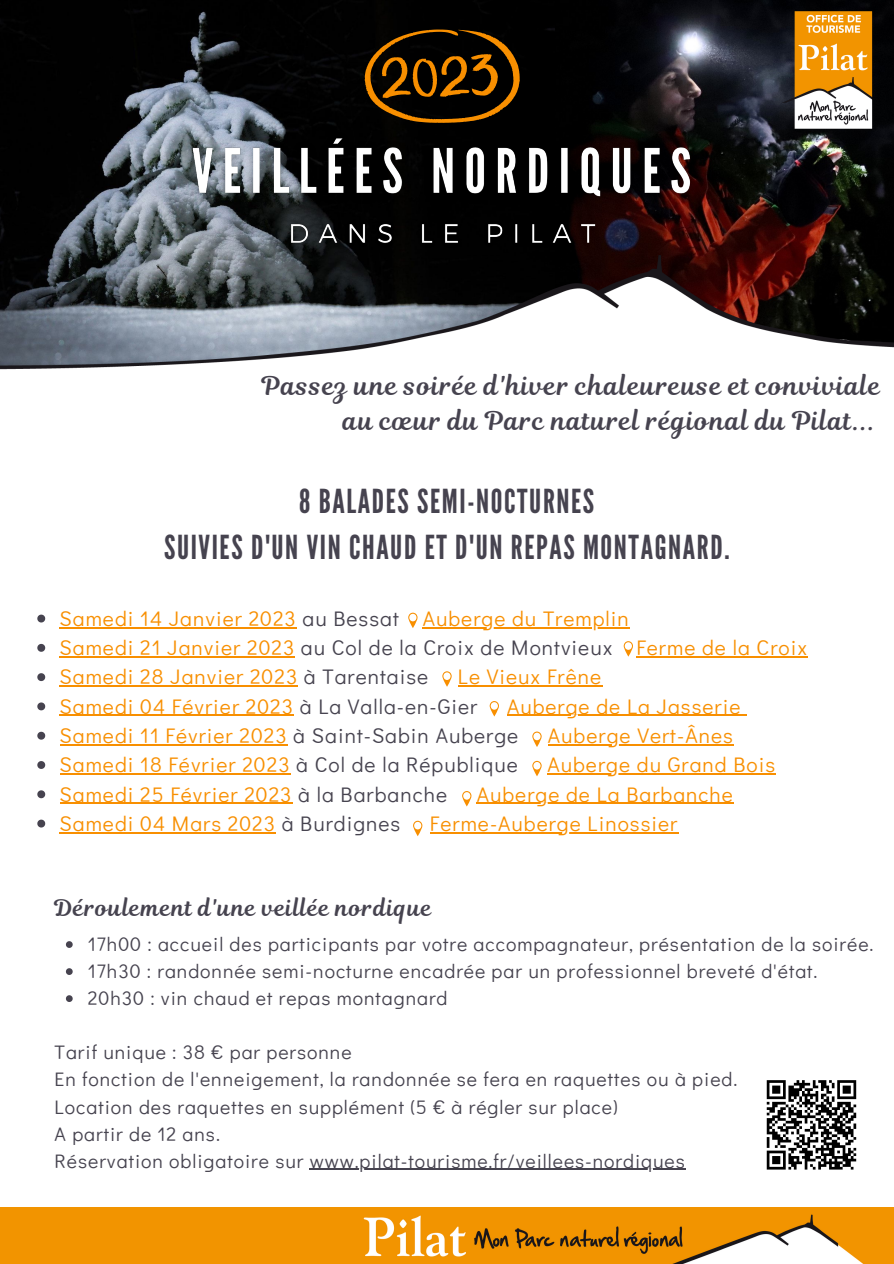
<style>
.page{position:relative;width:894px;height:1264px;background:#fff}
.page>*{position:absolute;margin:0;border:0;box-sizing:border-box;transform-origin:0 0}
.t1{font:33px/46.2px "League Gothic";letter-spacing:.05em;color:#46434f;text-align:center}
.t2{font:25.5px/35px "RTL Romman Regular";letter-spacing:.05em;color:#46434f;text-align:right}
.t3{font:22.5px "RTL Romman Regular";letter-spacing:.05em;color:#46434f}
.t4{font:21px/29.2px "Didact Gothic";letter-spacing:.05em;color:#f88f00}
.t5{font:19.5px/27px "Didact Gothic";letter-spacing:.05em;color:#46434f}
.s1{color:#46434f}
</style>
<div class="page">
<img style="left:554px;top:0;width:339px;height:256px">
<img style="left:0;top:0;width:554px;height:256px">
<img style="left:774px;top:0;width:104px;height:140px">
<img style="left:0;top:256px;width:893px;height:114px">
<img style="left:0;top:1207px;width:893px;height:56px">
<svg style="left:364px;top:29px;width:155px;height:93px;background:#3a2200"></svg>
<svg style="left:37px;top:614px;width:8px;height:8px"></svg>
<hr style="left:60px;top:627px;width:237px;height:1px;background:#f88f00">
<hr style="left:422px;top:627px;width:207px;height:1px;background:#f88f00">
<svg style="left:37px;top:644px;width:8px;height:7px"></svg>
<hr style="left:60px;top:656px;width:235px;height:1px;background:#f88f00">
<hr style="left:636px;top:656px;width:172px;height:1px;background:#f88f00">
<svg style="left:37px;top:673px;width:8px;height:8px"></svg>
<hr style="left:60px;top:685px;width:238px;height:1px;background:#f88f00">
<hr style="left:458px;top:685px;width:144px;height:1px;background:#f88f00">
<svg style="left:37px;top:702px;width:8px;height:8px"></svg>
<hr style="left:60px;top:715px;width:234px;height:1px;background:#f88f00">
<hr style="left:507px;top:715px;width:234px;height:1px;background:#f88f00">
<svg style="left:37px;top:731px;width:8px;height:8px"></svg>
<hr style="left:60px;top:744px;width:227px;height:1px;background:#f88f00">
<hr style="left:548px;top:744px;width:185px;height:1px;background:#f88f00">
<svg style="left:37px;top:761px;width:8px;height:8px"></svg>
<hr style="left:60px;top:773px;width:230px;height:1px;background:#f88f00">
<hr style="left:547px;top:773px;width:229px;height:1px;background:#f88f00">
<svg style="left:37px;top:790px;width:8px;height:8px"></svg>
<hr style="left:60px;top:802px;width:232px;height:1px;background:#f88f00">
<hr style="left:476px;top:802px;width:257px;height:1px;background:#f88f00">
<svg style="left:37px;top:819px;width:8px;height:8px"></svg>
<hr style="left:60px;top:832px;width:216px;height:1px;background:#f88f00">
<hr style="left:430px;top:832px;width:248px;height:1px;background:#f88f00">
<svg style="left:408px;top:612px;width:9px;height:16px"></svg>
<svg style="left:623px;top:641px;width:9px;height:15px"></svg>
<svg style="left:442px;top:671px;width:9px;height:15px"></svg>
<svg style="left:489px;top:701px;width:10px;height:15px"></svg>
<svg style="left:532px;top:731px;width:9px;height:16px"></svg>
<svg style="left:532px;top:761px;width:9px;height:15px"></svg>
<svg style="left:462px;top:791px;width:9px;height:15px"></svg>
<svg style="left:413px;top:820px;width:9px;height:16px"></svg>
<svg style="left:66px;top:941px;width:7px;height:6px"></svg>
<svg style="left:66px;top:968px;width:7px;height:6px"></svg>
<svg style="left:66px;top:995px;width:7px;height:7px"></svg>
<hr style="left:309px;top:1168px;width:376px;height:1px;background:#46434f">
<svg style="left:766px;top:1080px;width:91px;height:90px"></svg>
<img style="left:177px;top:122px;width:538px;height:106px">
<img style="left:282px;top:210px;width:329px;height:46px">
<p class="t2" style="left:261px;top:368px;width:620px">Passez une soirée d'hiver chaleureuse et conviviale au cœur du Parc naturel régional du Pilat...</p>
<h1 class="t1" style="left:164px;top:479px;width:566px">8 BALADES SEMI-NOCTURNES<br>SUIVIES D'UN VIN CHAUD ET D'UN REPAS MONTAGNARD.</h1>
<p class="t4" style="left:60px;top:603px;width:748px">Samedi 14 Janvier 2023 <span class="s1">au Bessat</span> Auberge du Tremplin<br>Samedi 21 Janvier 2023 <span class="s1">au Col de la Croix de Montvieux</span> Ferme de la Croix<br>Samedi 28 Janvier 2023 <span class="s1">à Tarentaise</span></p>
<p class="t4" style="left:60px;top:661px;width:543px;text-indent:398px">Le Vieux Frêne<br>Samedi 04 Février 2023 <span class="s1">à La Valla-en-Gier</span></p>
<p class="t4" style="left:60px;top:691px;width:682px;text-indent:447px">Auberge de La Jasserie<br>Samedi 11 Février 2023 <span class="s1">à Saint-Sabin Auberge</span></p>
<p class="t4" style="left:548px;top:720px;width:186px">Auberge Vert-Ânes</p>
<p class="t4" style="left:60px;top:749px;width:459px">Samedi 18 Février 2023 <span class="s1">à Col de la République</span></p>
<p class="t4" style="left:547px;top:749px;width:229px">Auberge du Grand Bois</p>
<p class="t4" style="left:60px;top:778px;width:389px">Samedi 25 Février 2023 <span class="s1">à la Barbanche</span></p>
<p class="t4" style="left:476px;top:778px;width:257px">Auberge de La Barbanche</p>
<p class="t4" style="left:60px;top:808px;width:342px">Samedi 04 Mars 2023 <span class="s1">à Burdignes</span></p>
<p class="t4" style="left:430px;top:808px;width:249px">Ferme-Auberge Linossier</p>
<p class="t3" style="left:55px;top:892px;width:378px">Déroulement d'une veillée nordique</p>
<p class="t5" style="left:88px;top:930px;width:787px">17h00 : accueil des participants par votre accompagnateur, présentation de la soirée.<br>17h30 : randonnée semi-nocturne encadrée par un professionnel breveté d'état.<br>20h30 : vin chaud et repas montagnard</p>
<p class="t5" style="left:55px;top:1038px;width:684px">Tarif unique : 38 € par personne<br>En fonction de l'enneigement, la randonnée se fera en raquettes ou à pied.<br>Location des raquettes en supplément (5 € à régler sur place)<br>A partir de 12 ans.<br>Réservation obligatoire sur www.pilat-tourisme.fr/veillees-nordiques</p>
</div>
